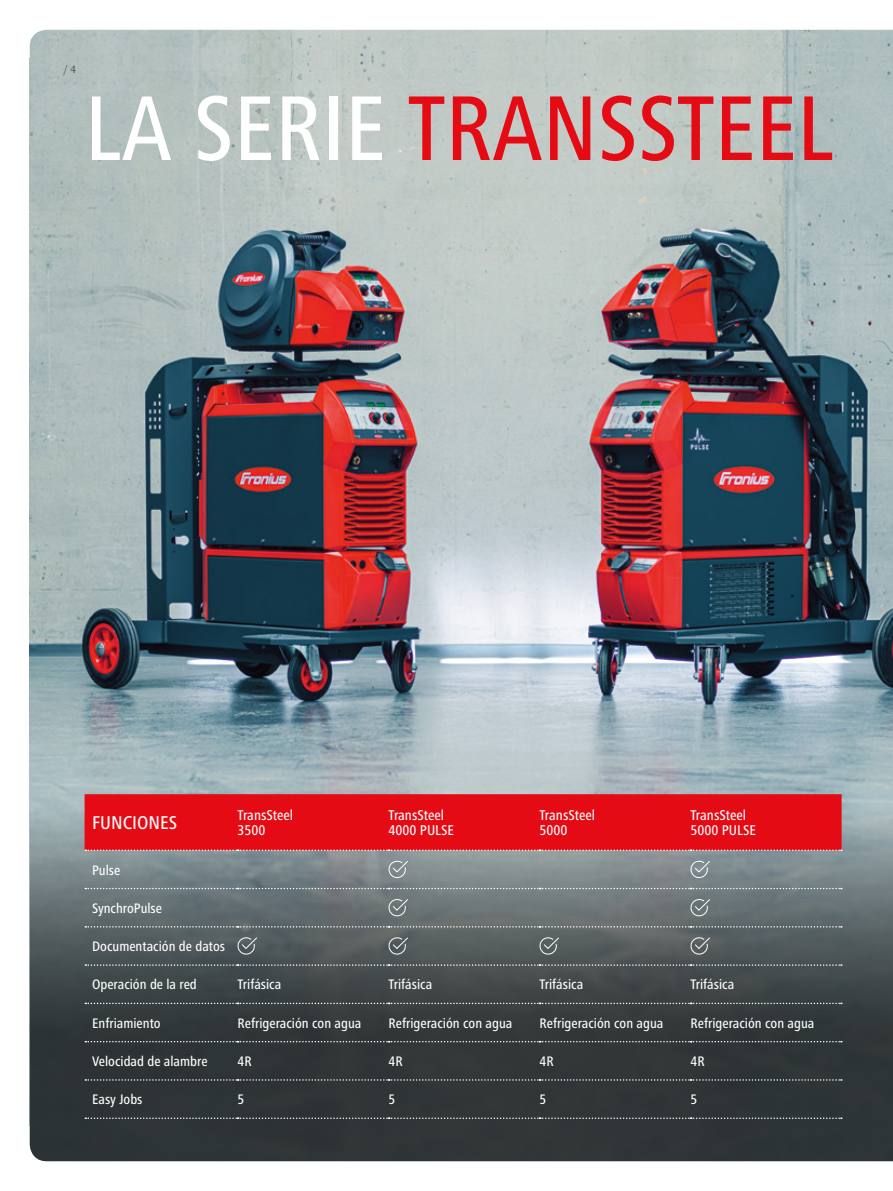
<style>
.page{position:relative;width:893px;height:1191px;background:#fff}
.page>*{position:absolute;margin:0;border:0;box-sizing:border-box;transform-origin:0 0}
.t1{font:500 condensed 95.25px "Frutiger Next LTW1 G";color:#e50b14;scale:.96 1}
.t2{font:500 condensed 19.2px "Frutiger Next LTW1 G";color:#fff}
.t3{font:500 condensed 14.7px/14.7px "Frutiger Next LTW1 G";color:#fff}
.t4{font:500 condensed 14.25px "Frutiger Next LTW1 G";color:#fff}
.t5{font:12px "Celeste Offc Pro";color:#474747}
.s1{color:#fff}
</style>
<div class="page">
<img style="left:30px;top:30px;width:863px;height:775px">
<svg style="left:30px;top:805px;width:863px;height:356px;background:#485052"></svg>
<div style="left:85px;top:794px;width:757px;height:57px;background:#e50b14"></div>
<svg style="left:85px;top:887px;width:757px;height:2px;background:#939b9e"></svg>
<svg style="left:85px;top:926px;width:757px;height:1px"></svg>
<svg style="left:85px;top:964px;width:757px;height:1px"></svg>
<svg style="left:85px;top:1002px;width:757px;height:2px;background:#6c7172"></svg>
<svg style="left:85px;top:1041px;width:757px;height:1px"></svg>
<svg style="left:85px;top:1079px;width:757px;height:1px"></svg>
<svg style="left:85px;top:1117px;width:757px;height:2px;background:#666a6c"></svg>
<svg style="left:387px;top:860px;width:22px;height:19px"></svg>
<svg style="left:689px;top:860px;width:22px;height:19px"></svg>
<svg style="left:387px;top:898px;width:22px;height:20px"></svg>
<svg style="left:689px;top:898px;width:22px;height:20px"></svg>
<svg style="left:236px;top:936px;width:22px;height:20px"></svg>
<svg style="left:387px;top:936px;width:22px;height:20px"></svg>
<svg style="left:538px;top:936px;width:22px;height:20px"></svg>
<svg style="left:689px;top:936px;width:22px;height:20px"></svg>
<p class="t5" style="left:64px;top:61px;width:14px">/ 4</p>
<h1 class="t1" style="left:85px;top:74px;width:521px"><span class="s1">LA SERIE</span> TRANSSTEEL</h1>
<h2 class="t2" style="left:92px;top:811px;width:87px">Funciones</h2>
<p class="t3" style="left:238px;top:808px;width:57px">TransSteel<br>3500</p>
<p class="t3" style="left:389px;top:808px;width:57px">TransSteel<br>4000 PULSE</p>
<p class="t3" style="left:540px;top:808px;width:57px">TransSteel<br>5000</p>
<p class="t3" style="left:691px;top:808px;width:57px">TransSteel<br>5000 PULSE</p>
<p class="t4" style="left:92px;top:861px;width:30px">Pulse</p>
<p class="t4" style="left:92px;top:900px;width:71px">SynchroPulse</p>
<p class="t4" style="left:92px;top:938px;width:134px">Documentación de datos</p>
<p class="t4" style="left:92px;top:976px;width:106px">Operación de la red</p>
<p class="t4" style="left:238px;top:976px;width:45px">Trifásica</p>
<p class="t4" style="left:389px;top:976px;width:45px">Trifásica</p>
<p class="t4" style="left:540px;top:976px;width:45px">Trifásica</p>
<p class="t4" style="left:691px;top:976px;width:45px">Trifásica</p>
<p class="t4" style="left:92px;top:1014px;width:70px">Enfriamiento</p>
<p class="t4" style="left:238px;top:1014px;width:125px">Refrigeración con agua</p>
<p class="t4" style="left:389px;top:1014px;width:125px">Refrigeración con agua</p>
<p class="t4" style="left:540px;top:1014px;width:125px">Refrigeración con agua</p>
<p class="t4" style="left:691px;top:1014px;width:125px">Refrigeración con agua</p>
<p class="t4" style="left:92px;top:1053px;width:117px">Velocidad de alambre</p>
<p class="t4" style="left:238px;top:1053px;width:16px">4R</p>
<p class="t4" style="left:389px;top:1053px;width:16px">4R</p>
<p class="t4" style="left:540px;top:1053px;width:16px">4R</p>
<p class="t4" style="left:691px;top:1053px;width:16px">4R</p>
<p class="t4" style="left:92px;top:1091px;width:52px">Easy Jobs</p>
<p class="t4" style="left:238px;top:1091px;width:8px">5</p>
<p class="t4" style="left:389px;top:1091px;width:8px">5</p>
<p class="t4" style="left:540px;top:1091px;width:8px">5</p>
<p class="t4" style="left:691px;top:1091px;width:8px">5</p>
</div>
